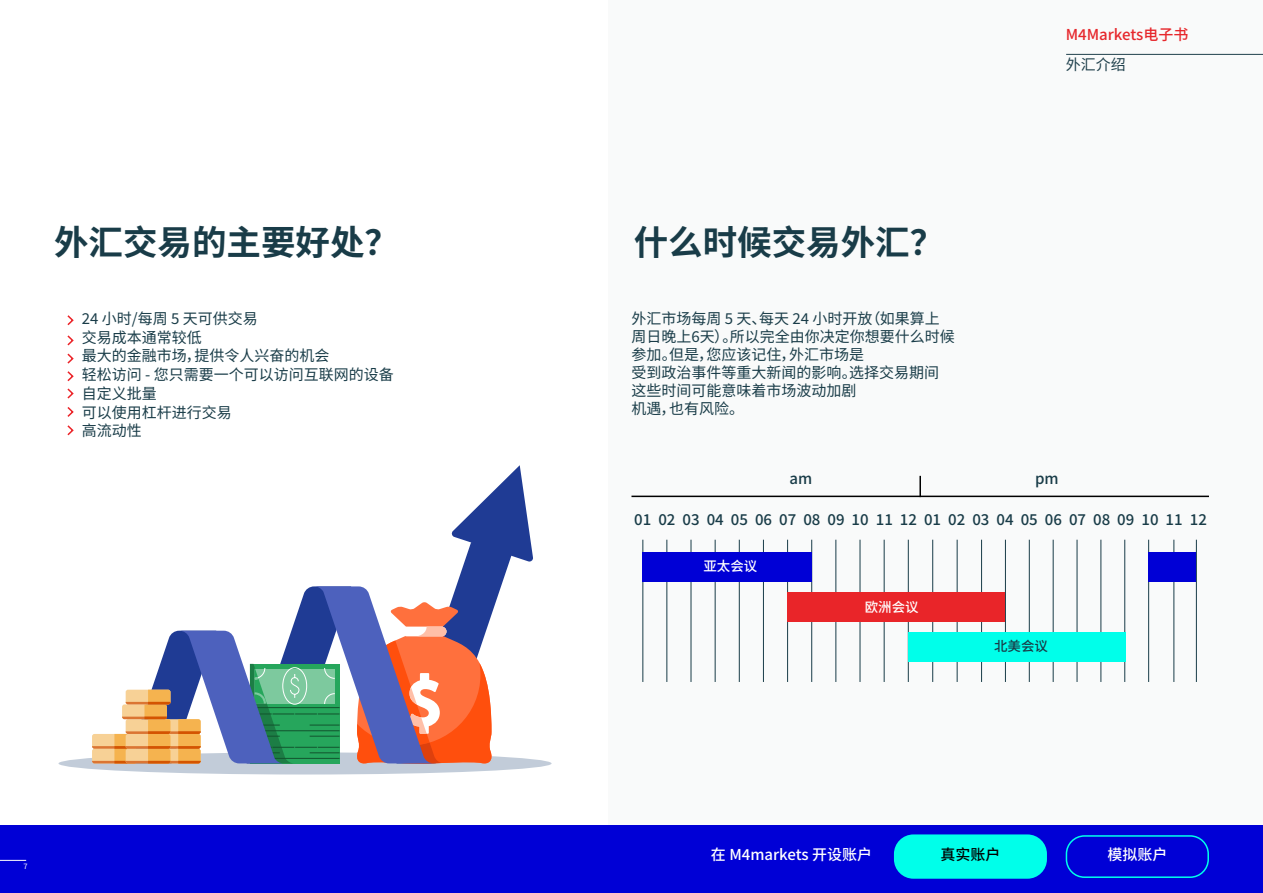
<style>
.page{position:relative;width:1263px;height:893px;background:#fff}
.page>*{position:absolute;margin:0;border:0;box-sizing:border-box;transform-origin:0 0}
.t1{font:700 34.5px "Noto Sans SC";color:#193c48}
.t2{font:15px/18.8px "Noto Sans SC";color:#193c48}
.t3{font:500 15px "Noto Sans SC";color:#193c48}
.t4{font:500 15px "Noto Sans SC";color:#fff}
.t5{font:500 15px "Noto Sans SC";color:#eb2227}
.t6{font:500 15px "Noto Sans SC";color:#000}
.t7{font:500 13.5px "Noto Sans SC";color:#fff}
.t8{font:500 13.5px "Noto Sans SC";color:#193c48}
.t9{font:7.5px "Noto Sans SC";color:#fff}
</style>
<div class="page">
<div style="left:0;top:825px;width:1263px;height:68px;background:#0000d6"></div>
<svg style="left:0;top:860px;width:26px;height:1px"></svg>
<div style="left:1066px;top:835px;width:143px;height:43px;border:2px solid #00ffea;border-radius:18px"></div>
<div style="left:895px;top:836px;width:150px;height:41px;background:#00ffea;border-radius:18px"></div>
<div style="left:894px;top:834px;width:153px;height:45px;border:3px solid #00ffea;border-radius:18px"></div>
<div style="left:608px;top:0;width:655px;height:825px;background:#f9fafa"></div>
<hr style="left:631px;top:496px;width:578px;height:1px;background:#000">
<hr style="left:919px;top:476px;width:2px;height:21px;background:#000">
<hr style="left:643px;top:540px;width:1px;height:142px;background:#193c48">
<hr style="left:667px;top:540px;width:1px;height:142px;background:#193c48">
<hr style="left:691px;top:540px;width:1px;height:142px;background:#193c48">
<hr style="left:715px;top:540px;width:1px;height:142px;background:#193c48">
<hr style="left:739px;top:540px;width:1px;height:142px;background:#193c48">
<hr style="left:763px;top:540px;width:1px;height:142px;background:#193c48">
<hr style="left:787px;top:540px;width:1px;height:142px;background:#193c48">
<hr style="left:811px;top:540px;width:1px;height:142px;background:#193c48">
<hr style="left:836px;top:540px;width:1px;height:142px;background:#193c48">
<hr style="left:860px;top:540px;width:1px;height:142px;background:#193c48">
<hr style="left:884px;top:540px;width:1px;height:142px;background:#193c48">
<hr style="left:908px;top:540px;width:1px;height:142px;background:#193c48">
<hr style="left:932px;top:540px;width:1px;height:142px;background:#193c48">
<hr style="left:957px;top:540px;width:1px;height:142px;background:#193c48">
<hr style="left:981px;top:540px;width:1px;height:142px;background:#193c48">
<hr style="left:1005px;top:540px;width:1px;height:142px;background:#193c48">
<hr style="left:1029px;top:540px;width:1px;height:142px;background:#193c48">
<hr style="left:1053px;top:540px;width:1px;height:142px;background:#193c48">
<hr style="left:1077px;top:540px;width:1px;height:142px;background:#193c48">
<hr style="left:1101px;top:540px;width:1px;height:142px;background:#193c48">
<hr style="left:1124px;top:540px;width:1px;height:142px;background:#193c48">
<hr style="left:1148px;top:540px;width:1px;height:142px;background:#193c48">
<hr style="left:1173px;top:540px;width:1px;height:142px;background:#193c48">
<hr style="left:1196px;top:540px;width:1px;height:142px;background:#193c48">
<div style="left:643px;top:552px;width:169px;height:30px;background:#0000d6"></div>
<div style="left:787px;top:592px;width:218px;height:30px;background:#e92529"></div>
<div style="left:908px;top:632px;width:218px;height:30px;background:#00ffea"></div>
<div style="left:1148px;top:552px;width:48px;height:30px;background:#0000d6"></div>
<svg style="left:67px;top:315px;width:7px;height:11px"></svg>
<svg style="left:67px;top:335px;width:7px;height:82px"></svg>
<svg style="left:67px;top:425px;width:7px;height:11px"></svg>
<div style="left:58px;top:752px;width:494px;height:22px;background:#c2ccd9;border-radius:50%"></div>
<svg style="left:92px;top:465px;width:441px;height:299px"></svg>
<h1 class="t1" style="left:54px;top:223px;width:346px">外汇交易的主要好处？</h1>
<p class="t2" style="left:82px;top:309px;width:313px">24 小时/每周 5 天可供交易<br>交易成本通常较低<br>最大的金融市场，提供令人兴奋的机会<br>轻松访问 - 您只需要一个可以访问互联网的设备自定义批量<br>可以使用杠杆进行交易<br>高流动性</p>
<p class="t9" style="left:23px;top:862px;width:6px">7</p>
<p class="t5" style="left:1066px;top:27px;width:124px">M4Markets电子书</p>
<h1 class="t1" style="left:634px;top:223px;width:312px">什么时候交易外汇？</h1>
<p class="t2" style="left:631px;top:310px;width:325px;line-height:18px">外汇市场每周 5 天、每天 24 小时开放（如果算上周日晚上6天）。所以完全由你决定你想要什么时候参加。但是，您应该记住，外汇市场是<br>受到政治事件等重大新闻的影响。选择交易期间这些时间可能意味着市场波动加剧<br>机遇，也有风险。</p>
<p class="t2" style="left:1066px;top:56px;width:61px">外汇介绍</p>
<p class="t3" style="left:790px;top:470px;width:24px">am</p>
<p class="t3" style="left:1035px;top:470px;width:25px">pm</p>
<p class="t3" style="left:803px;top:511px;width:405px">08 09 10 11 12 01 02 03 04 05 06 07 08 09 10 11 12</p>
<p class="t3" style="left:634px;top:511px;width:163px">01 02 03 04 05 06 07</p>
<p class="t7" style="left:703px;top:559px;width:55px">亚太会议</p>
<p class="t7" style="left:865px;top:599px;width:55px">欧洲会议</p>
<p class="t8" style="left:994px;top:639px;width:55px">北美会议</p>
<p class="t4" style="left:711px;top:846px;width:163px">在 M4markets 开设账户</p>
<p class="t6" style="left:940px;top:846px;width:61px">真实账户</p>
<p class="t4" style="left:1107px;top:846px;width:61px">模拟账户</p>
</div>
